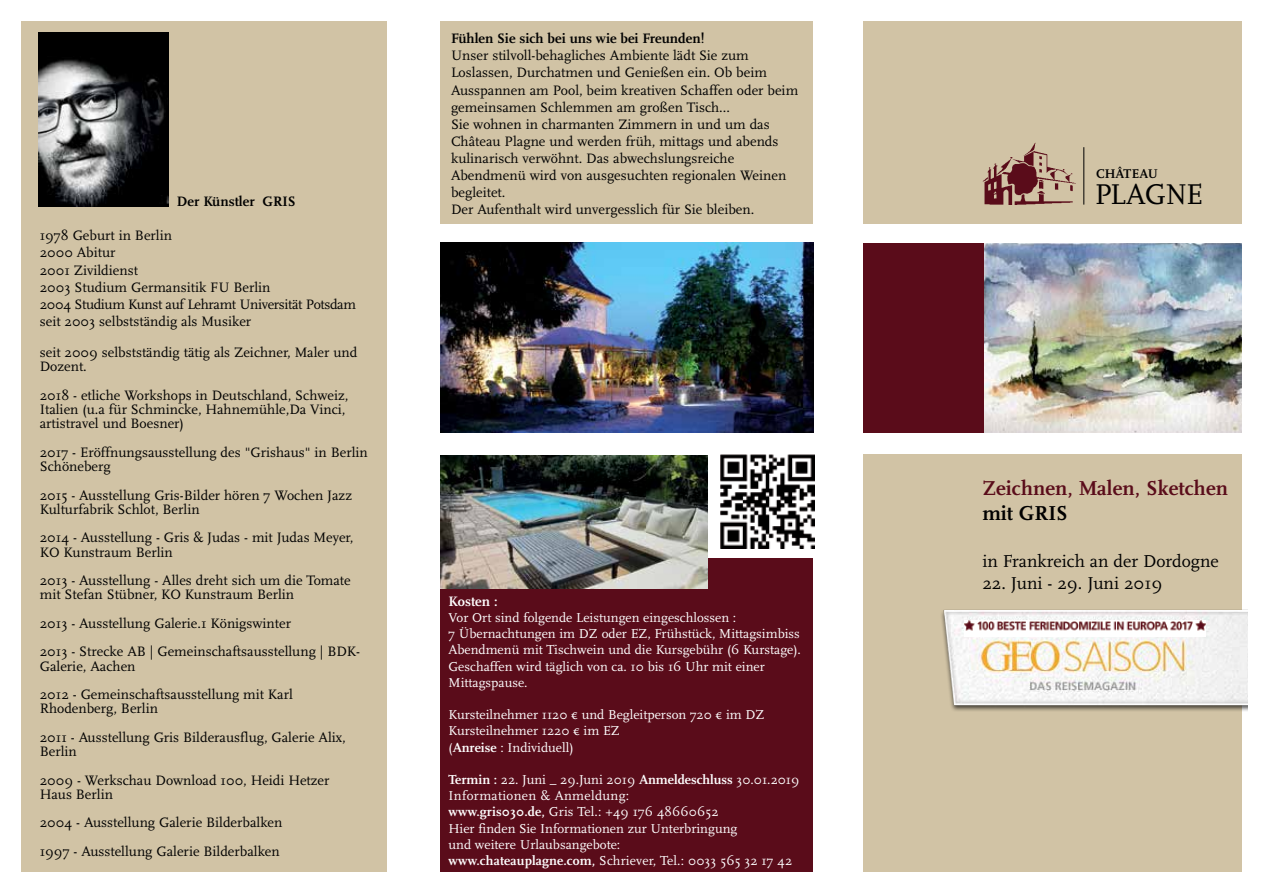
<style>
.page{position:relative;width:1263px;height:893px;background:#fff}
.page>*{position:absolute;margin:0;border:0;box-sizing:border-box;transform-origin:0 0}
.t1{font:29.85px "Scala";letter-spacing:.175em;color:#000}
.t2{font:700 21px "Scala";letter-spacing:.005em;color:#5a0c1a}
.t3{font:700 21px "Scala";color:#000}
.t4{font:18px "Scala";color:#000}
.t5{font:14.25px/17.1px "Scala";color:#000}
.t6{font:700 14.25px "Scala";color:#000}
.t7{font:700 14.25px "Scala";color:#fff}
.t8{font:13.5px/16.2px "Scala";color:#fff}
.t9{font:700 13.2px "Scala";letter-spacing:.015em;color:#000}
.s1{font-weight:700}
</style>
<div class="page">
<div style="left:863px;top:21px;width:379px;height:203px;background:#d1c3a5"></div>
<div style="left:21px;top:21px;width:366px;height:851px;background:#d1c3a5"></div>
<div style="left:863px;top:455px;width:379px;height:417px;background:#d1c3a5"></div>
<div style="left:863px;top:243px;width:124px;height:189px;background:#5a0c1a"></div>
<div style="left:441px;top:21px;width:372px;height:203px;background:#d1c3a5"></div>
<div style="left:441px;top:558px;width:372px;height:314px;background:#5a0c1a"></div>
<img style="left:441px;top:455px;width:267px;height:133px">
<img style="left:441px;top:243px;width:372px;height:189px">
<img style="left:38px;top:33px;width:130px;height:173px">
<hr style="left:1083px;top:147px;width:1px;height:58px;background:#000">
<img style="left:982px;top:142px;width:93px;height:62px">
<img style="left:984px;top:243px;width:258px;height:189px">
<img style="left:721px;top:454px;width:93px;height:94px">
<img style="left:941px;top:610px;width:306px;height:101px">
<img style="left:965px;top:620px;width:240px;height:16px">
<p class="t6" style="left:177px;top:193px;width:120px">Der Künstler GRIS</p>
<p class="t5" style="left:40px;top:227px;width:318px">1978 Geburt in Berlin<br>2000 Abitur<br>2001 Zivildienst<br>2003 Studium Germansitik FU Berlin<br>2004 Studium Kunst auf Lehramt Universität Potsdam seit 2003 selbstständig als Musiker</p>
<p class="t5" style="left:40px;top:346px;width:319px;line-height:14.2px">seit 2009 selbstständig tätig als Zeichner, Maler und<br>Dozent.</p>
<p class="t5" style="left:40px;top:388px;width:310px;line-height:14.2px">2018 - etliche Workshops in Deutschland, Schweiz,<br>Italien (u.a für Schmincke, Hahnemühle,Da Vinci, artistravel und Boesner)</p>
<p class="t5" style="left:40px;top:445px;width:330px;line-height:14.2px">2017 - Eröffnungsausstellung des "Grishaus" in Berlin<br>Schöneberg</p>
<p class="t5" style="left:40px;top:488px;width:314px;line-height:14.2px">2015 - Ausstellung Gris-Bilder hören 7 Wochen Jazz<br>Kulturfabrik Schlot, Berlin</p>
<p class="t5" style="left:40px;top:531px;width:315px;line-height:14.2px">2014 - Ausstellung - Gris &amp; Judas - mit Judas Meyer,<br>KO Kunstraum Berlin</p>
<p class="t5" style="left:40px;top:574px;width:313px;line-height:14.2px">2013 - Ausstellung - Alles dreht sich um die Tomate mit Stefan Stübner, KO Kunstraum Berlin</p>
<p class="t5" style="left:40px;top:609px;width:322px;line-height:28.5px">2013 - Ausstellung Galerie.1 Königswinter<br>2013 - Strecke AB | Gemeinschaftsausstellung | BDK-</p>
<p class="t5" style="left:40px;top:652px;width:255px;line-height:28.5px">Galerie, Aachen<br>2012 - Gemeinschaftsausstellung mit Karl</p>
<p class="t5" style="left:40px;top:695px;width:307px;line-height:28.5px">Rhodenberg, Berlin<br>2011 - Ausstellung Gris Bilderausflug, Galerie Alix,</p>
<p class="t5" style="left:40px;top:738px;width:291px;line-height:28.5px">Berlin<br>2009 - Werkschau Download 100, Heidi Hetzer</p>
<p class="t5" style="left:40px;top:780px;width:244px;line-height:28.5px">Haus Berlin<br>2004 - Ausstellung Galerie Bilderbalken<br>1997 - Ausstellung Galerie Bilderbalken</p>
<p class="t6" style="left:451px;top:30px;width:255px">Fühlen Sie sich bei uns wie bei Freunden!</p>
<p class="t5" style="left:451px;top:47px;width:349px">Unser stilvoll-behagliches Ambiente lädt Sie zum Loslassen, Durchatmen und Genießen ein. Ob beim Ausspannen am Pool, beim kreativen Schaffen oder beim gemeinsamen Schlemmen am großen Tisch...<br>Sie wohnen in charmanten Zimmern in und um das Château Plagne und werden früh, mittags und abends kulinarisch verwöhnt. Das abwechslungsreiche Abendmenü wird von ausgesuchten regionalen Weinen begleitet.<br>Der Aufenthalt wird unvergesslich für Sie bleiben.</p>
<p class="t7" style="left:448px;top:593px;width:51px">Kosten :</p>
<p class="t8" style="left:448px;top:610px;width:354px">Vor Ort sind folgende Leistungen eingeschlossen :<br>7 Übernachtungen im DZ oder EZ, Frühstück, Mittagsimbiss Abendmenü mit Tischwein und die Kursgebühr (6 Kurstage).<br>Geschaffen wird täglich von ca. 10 bis 16 Uhr mit einer Mittagspause.</p>
<p class="t8" style="left:448px;top:707px;width:317px">Kursteilnehmer 1120 ¤ und Begleitperson 720 ¤ im DZ<br>Kursteilnehmer 1220 ¤ im EZ<br>(<span class="s1">Anreise</span> : Individuell)</p>
<p class="t8" style="left:448px;top:772px;width:352px"><span class="s1">Termin :</span> 22. Juni _ 29.Juni 2019 <span class="s1">Anmeldeschluss</span> 30.01.2019<br>Informationen &amp; Anmeldung:<br><span class="s1">www.gris030.de,</span> Gris Tel.: +49 176 48660652<br>Hier finden Sie Informationen zur Unterbringung<br>und weitere Urlaubsangebote:<br><span class="s1">www.chateauplagne.com,</span> Schriever, Tel.: 0033 565 32 17 42</p>
<p class="t9" style="left:1096px;top:166px;width:63px">ChÂteau</p>
<h1 class="t1" style="left:1095px;top:178px;width:106px">Plagne</h1>
<h2 class="t2" style="left:982px;top:476px;width:247px">Zeichnen, Malen, Sketchen</h2>
<h2 class="t3" style="left:982px;top:501px;width:87px">mit GRIS</h2>
<p class="t4" style="left:982px;top:551px;width:238px">in Frankreich an der Dordogne</p>
<p class="t4" style="left:982px;top:573px;width:181px">22. Juni - 29. Juni 2019</p>
</div>
